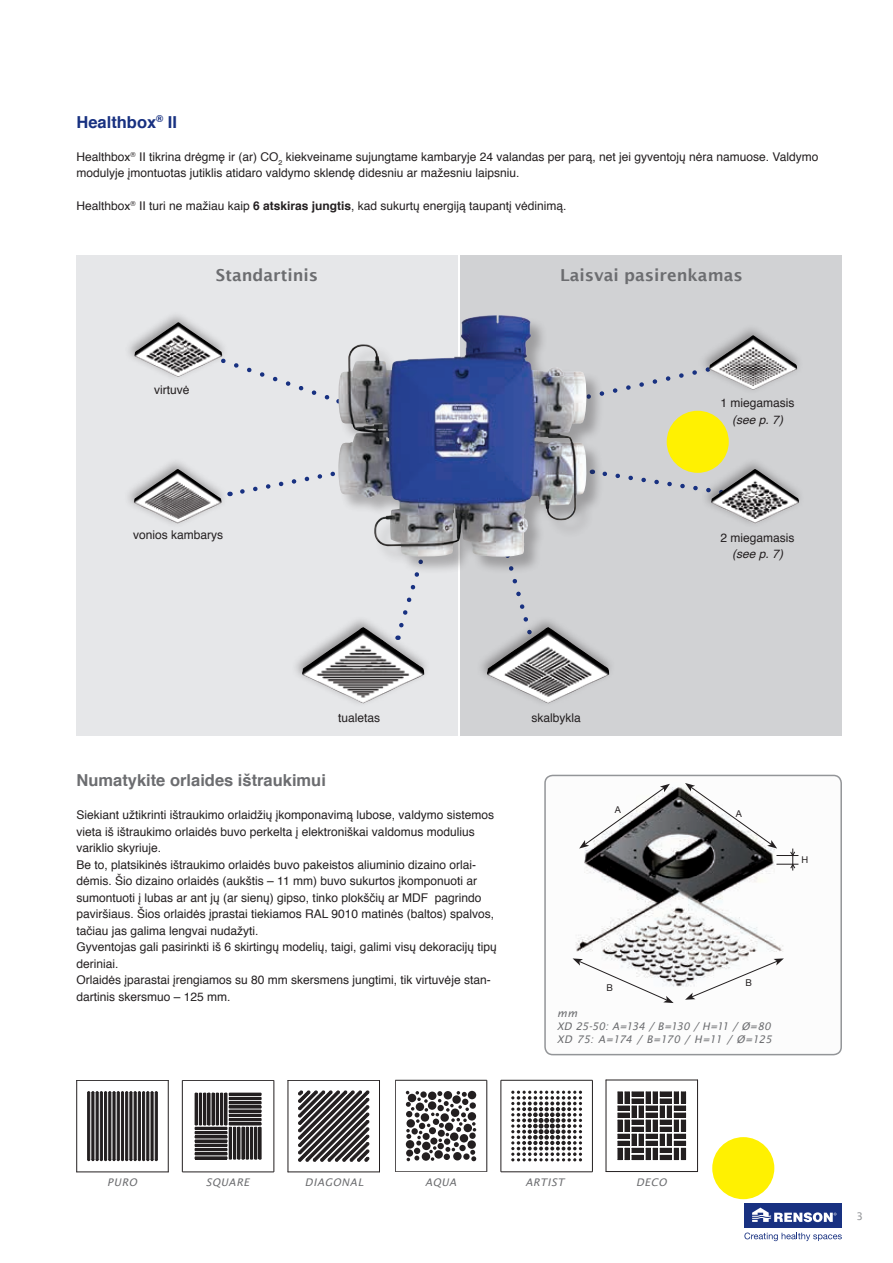
<style>
.page{position:relative;width:893px;height:1263px;background:#fff}
.page>*{position:absolute;margin:0;border:0;box-sizing:border-box;transform-origin:0 0}
.t1{font:600 16.5px "Lucida Sans";color:#6c6d70}
.t2{font:700 16.5px "Helvetica";color:#6c6d70}
.t3{font:700 16.5px "Helvetica";color:#183181}
.t4{font:12px/16.5px "Helvetica";color:#231f20}
.t5{font:italic 12px "Helvetica";color:#231f20}
.t6{font:italic 10.5px/12.6px "Lucida Sans";color:#6c6d70}
.t7{font:italic 10.5px "Lucida Sans";letter-spacing:.045em;color:#6c6d70}
.t8{font:10.5px "Lucida Sans";color:#939598}
.t9{font:9.45px "Helvetica Neue LT Std";color:#231f20}
.s1{font-weight:700}
</style>
<div class="page">
<div style="left:744px;top:1203px;width:98px;height:25px;background:#183181"></div>
<svg style="left:752px;top:1207px;width:84px;height:15px"></svg>
<svg style="left:744px;top:1232px;width:98px;height:9px"></svg>
<div style="left:77px;top:255px;width:381px;height:481px;background:#e6e7e9"></div>
<div style="left:461px;top:255px;width:381px;height:481px;background:#d1d2d4"></div>
<svg style="left:240px;top:471px;width:95px;height:23px"></svg>
<svg style="left:612px;top:370px;width:85px;height:23px"></svg>
<svg style="left:605px;top:469px;width:93px;height:22px"></svg>
<svg style="left:234px;top:363px;width:104px;height:41px"></svg>
<svg style="left:403px;top:575px;width:16px;height:40px"></svg>
<svg style="left:512px;top:578px;width:13px;height:31px"></svg>
<div style="left:698px;top:323px;width:106px;height:72px;background:#231f20;opacity:.4"></div>
<img style="left:709px;top:335px;width:88px;height:55px">
<div style="left:700px;top:457px;width:106px;height:71px;background:#231f20;opacity:.4"></div>
<img style="left:711px;top:469px;width:88px;height:55px">
<div style="left:292px;top:615px;width:139px;height:93px;background:#231f20;opacity:.4"></div>
<img style="left:302px;top:627px;width:122px;height:76px">
<div style="left:476px;top:615px;width:140px;height:93px;background:#231f20;opacity:.4"></div>
<img style="left:487px;top:627px;width:122px;height:76px">
<div style="left:124px;top:310px;width:105px;height:72px;background:#231f20;opacity:.4"></div>
<img style="left:134px;top:322px;width:88px;height:55px">
<div style="left:123px;top:457px;width:105px;height:71px;background:#231f20;opacity:.4"></div>
<img style="left:134px;top:469px;width:88px;height:55px">
<div style="left:338px;top:315px;width:267px;height:260px;background:#231f20;opacity:.3"></div>
<img style="left:338px;top:319px;width:134px;height:238px">
<hr style="left:155px;top:1091px;width:2px;height:69px;background:#231f20">
<hr style="left:151px;top:1091px;width:2px;height:69px;background:#231f20">
<hr style="left:147px;top:1091px;width:2px;height:69px;background:#231f20">
<hr style="left:143px;top:1091px;width:2px;height:69px;background:#231f20">
<hr style="left:138px;top:1091px;width:2px;height:69px;background:#231f20">
<hr style="left:134px;top:1091px;width:2px;height:69px;background:#231f20">
<hr style="left:130px;top:1091px;width:2px;height:69px;background:#231f20">
<hr style="left:126px;top:1091px;width:2px;height:69px;background:#231f20">
<hr style="left:121px;top:1091px;width:3px;height:69px;background:#231f20">
<hr style="left:117px;top:1091px;width:2px;height:69px;background:#231f20">
<hr style="left:113px;top:1091px;width:2px;height:69px;background:#231f20">
<hr style="left:109px;top:1091px;width:2px;height:69px;background:#231f20">
<hr style="left:105px;top:1091px;width:2px;height:69px;background:#231f20">
<hr style="left:100px;top:1091px;width:2px;height:69px;background:#231f20">
<hr style="left:96px;top:1091px;width:2px;height:69px;background:#231f20">
<hr style="left:92px;top:1091px;width:2px;height:69px;background:#231f20">
<hr style="left:88px;top:1091px;width:2px;height:69px;background:#231f20">
<hr style="left:87px;top:1093px;width:1px;height:66px;background:#231f20">
<hr style="left:94px;top:1093px;width:1px;height:66px;background:#231f20">
<hr style="left:98px;top:1093px;width:1px;height:66px;background:#231f20">
<hr style="left:102px;top:1093px;width:1px;height:66px;background:#231f20">
<hr style="left:104px;top:1093px;width:1px;height:66px;background:#231f20">
<hr style="left:108px;top:1093px;width:1px;height:66px;background:#231f20">
<hr style="left:111px;top:1093px;width:1px;height:66px;background:#231f20">
<hr style="left:115px;top:1093px;width:1px;height:66px;background:#231f20">
<hr style="left:125px;top:1093px;width:1px;height:66px;background:#231f20">
<hr style="left:128px;top:1093px;width:1px;height:66px;background:#231f20">
<hr style="left:132px;top:1093px;width:1px;height:66px;background:#231f20">
<hr style="left:136px;top:1093px;width:1px;height:66px;background:#231f20">
<hr style="left:140px;top:1093px;width:1px;height:66px;background:#231f20">
<hr style="left:142px;top:1093px;width:1px;height:66px;background:#231f20">
<hr style="left:149px;top:1093px;width:1px;height:66px;background:#231f20">
<hr style="left:153px;top:1093px;width:1px;height:66px;background:#231f20">
<hr style="left:157px;top:1093px;width:1px;height:66px;background:#231f20">
<hr style="left:119px;top:1093px;width:1px;height:66px;background:#231f20">
<svg style="left:87px;top:1091px;width:71px;height:2px"></svg>
<svg style="left:87px;top:1159px;width:71px;height:2px"></svg>
<hr style="left:77px;top:1080px;width:1px;height:92px;background:#231f20">
<hr style="left:77px;top:1080px;width:91px;height:1px;background:#231f20">
<hr style="left:77px;top:1172px;width:91px;height:1px;background:#231f20">
<hr style="left:168px;top:1080px;width:1px;height:92px;background:#231f20">
<svg style="left:195px;top:1093px;width:67px;height:67px;background:#524f50"></svg>
<hr style="left:182px;top:1080px;width:1px;height:92px;background:#231f20">
<hr style="left:182px;top:1080px;width:92px;height:1px;background:#231f20">
<hr style="left:182px;top:1172px;width:92px;height:1px;background:#231f20">
<hr style="left:274px;top:1080px;width:1px;height:92px;background:#231f20">
<svg style="left:298px;top:1090px;width:71px;height:72px"></svg>
<hr style="left:288px;top:1080px;width:1px;height:92px;background:#231f20">
<hr style="left:288px;top:1080px;width:91px;height:1px;background:#231f20">
<hr style="left:288px;top:1172px;width:91px;height:1px;background:#231f20">
<hr style="left:379px;top:1080px;width:1px;height:92px;background:#231f20">
<svg style="left:511px;top:1091px;width:71px;height:70px"></svg>
<svg style="left:406px;top:1091px;width:70px;height:70px"></svg>
<hr style="left:395px;top:1080px;width:1px;height:92px;background:#231f20">
<hr style="left:395px;top:1080px;width:92px;height:1px;background:#231f20">
<hr style="left:395px;top:1171px;width:92px;height:1px;background:#231f20">
<hr style="left:487px;top:1080px;width:1px;height:92px;background:#231f20">
<hr style="left:501px;top:1080px;width:1px;height:92px;background:#231f20">
<hr style="left:501px;top:1080px;width:91px;height:1px;background:#231f20">
<hr style="left:501px;top:1171px;width:91px;height:1px;background:#231f20">
<hr style="left:592px;top:1080px;width:1px;height:92px;background:#231f20">
<svg style="left:618px;top:1092px;width:68px;height:68px"></svg>
<hr style="left:697px;top:1080px;width:1px;height:91px;background:#231f20">
<hr style="left:606px;top:1080px;width:91px;height:1px;background:#231f20">
<hr style="left:606px;top:1080px;width:1px;height:91px;background:#231f20">
<hr style="left:606px;top:1171px;width:91px;height:1px;background:#231f20">
<img style="left:547px;top:775px;width:295px;height:280px">
<div style="left:544px;top:775px;width:298px;height:280px;border:2px solid #939598;border-radius:8px"></div>
<svg style="left:685px;top:958px;width:99px;height:42px"></svg>
<svg style="left:573px;top:958px;width:101px;height:45px"></svg>
<svg style="left:579px;top:784px;width:91px;height:64px"></svg>
<svg style="left:685px;top:783px;width:113px;height:87px"></svg>
<div style="left:667px;top:411px;width:62px;height:62px;background:#fff101;border-radius:50%"></div>
<div style="left:712px;top:1137px;width:62px;height:62px;background:#fff101;border-radius:50%"></div>
<h1 class="t3" style="left:77px;top:108px;width:102px">Healthbox<sup>®</sup> II</h1>
<p class="t4" style="left:77px;top:148px;width:743px">Healthbox<sup>®</sup> II tikrina drėgmę ir (ar) CO<sub>2</sub> kiekveiname sujungtame kambaryje 24 valandas per parą, net jei gyventojų nėra namuose. Valdymo modulyje įmontuotas jutiklis atidaro valdymo sklendę didesniu ar mažesniu laipsniu.</p>
<p class="t4" style="left:77px;top:198px;width:492px">Healthbox<sup>®</sup> II turi ne mažiau kaip <span class="s1">6 atskiras jungtis</span>, kad sukurtų energiją taupantį vėdinimą.</p>
<h1 class="t1" style="left:216px;top:266px;width:104px">Standartinis</h1>
<h1 class="t1" style="left:560px;top:266px;width:184px">Laisvai pasirenkamas</h1>
<p class="t4" style="left:154px;top:382px;width:37px">virtuvė</p>
<p class="t4" style="left:721px;top:395px;width:76px">1 miegamasis</p>
<p class="t5" style="left:732px;top:410px;width:52px">(see p. 7)</p>
<p class="t4" style="left:133px;top:527px;width:92px">vonios kambarys</p>
<p class="t4" style="left:721px;top:529px;width:76px">2 miegamasis</p>
<p class="t5" style="left:732px;top:544px;width:52px">(see p. 7)</p>
<p class="t4" style="left:338px;top:709px;width:44px">tualetas</p>
<p class="t4" style="left:531px;top:709px;width:51px">skalbykla</p>
<h1 class="t2" style="left:77px;top:767px;width:251px">Numatykite orlaides ištraukimui</h1>
<p class="t4" style="left:77px;top:807px;width:422px">Siekiant užtikrinti ištraukimo orlaidžių įkomponavimą lubose, valdymo sistemos vieta iš ištraukimo orlaidės buvo perkelta į elektroniškai valdomus modulius variklio skyriuje.<br>Be to, platsikinės ištraukimo orlaidės buvo pakeistos aliuminio dizaino orlai&shy;dėmis. Šio dizaino orlaidės (aukštis – 11 mm) buvo sukurtos įkomponuoti ar sumontuoti į lubas ar ant jų (ar sienų) gipso, tinko plokščių ar MDF pagrindo paviršiaus. Šios orlaidės įprastai tiekiamos RAL 9010 matinės (baltos) spalvos, tačiau jas galima lengvai nudažyti.<br>Gyventojas gali pasirinkti iš 6 skirtingų modelių, taigi, galimi visų dekoracijų tipų deriniai.<br>Orlaidės įparastai įrengiamos su 80 mm skersmens jungtimi, tik virtuvėje stan&shy;dartinis skersmuo – 125 mm.</p>
<p class="t9" style="left:615px;top:804px;width:8px">A</p>
<p class="t9" style="left:606px;top:982px;width:8px">B</p>
<p class="t9" style="left:736px;top:808px;width:8px">A</p>
<p class="t9" style="left:745px;top:977px;width:8px">B</p>
<p class="t6" style="left:557px;top:1007px;width:216px">mm<br>XD 25-50: A=134 / B=130 / H=11 / Ø=80<br>XD 75: A=174 / B=170 / H=11 / Ø=125</p>
<p class="t9" style="left:801px;top:854px;width:8px">H</p>
<p class="t7" style="left:107px;top:1176px;width:31px">PURO</p>
<p class="t7" style="left:206px;top:1176px;width:45px">SQUARE</p>
<p class="t7" style="left:305px;top:1176px;width:60px">DIAGONAL</p>
<p class="t7" style="left:425px;top:1176px;width:33px">AQUA</p>
<p class="t7" style="left:525px;top:1176px;width:40px">ARTIST</p>
<p class="t7" style="left:636px;top:1176px;width:32px">DECO</p>
<p class="t8" style="left:857px;top:1210px;width:8px">3</p>
</div>
